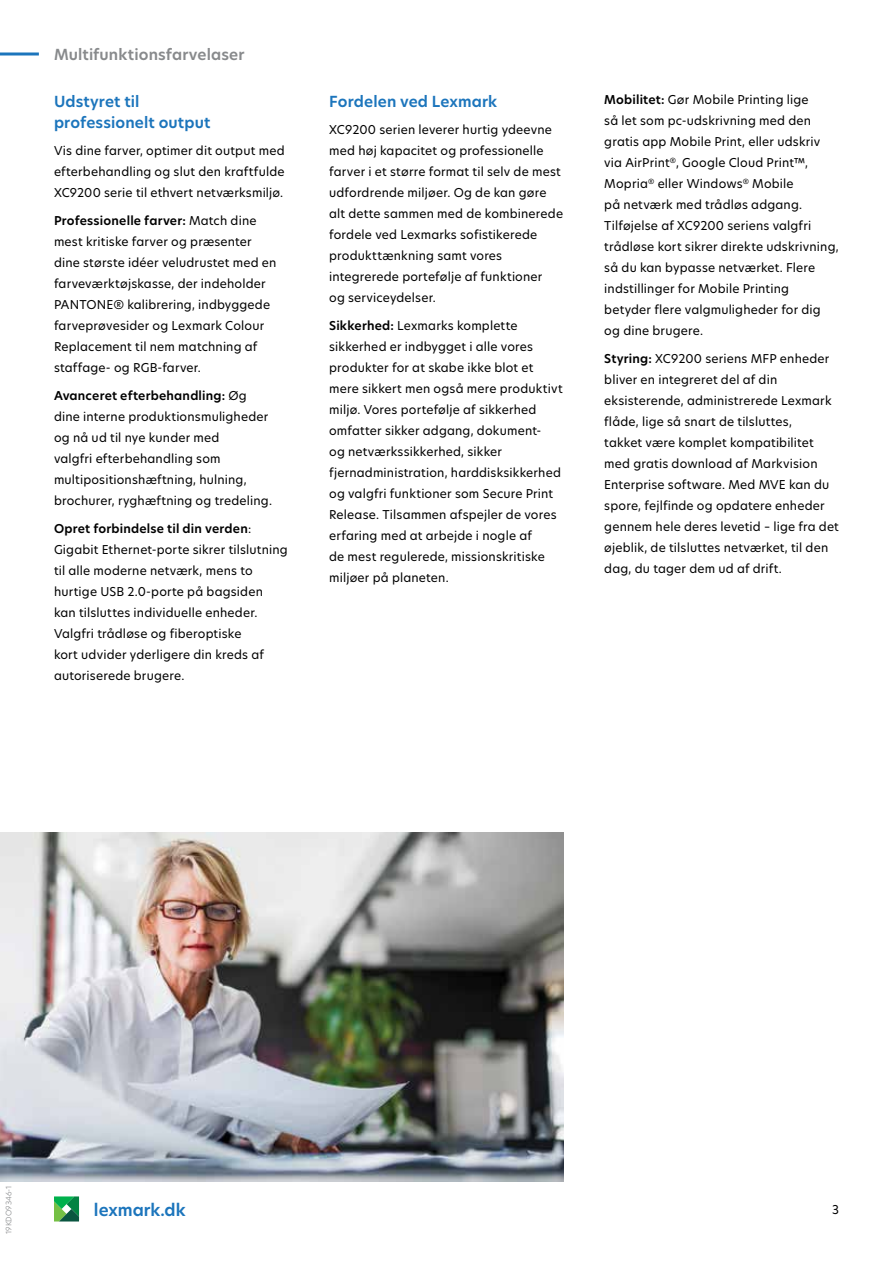
<style>
.page{position:relative;width:893px;height:1263px;background:#fff}
.page>*{position:absolute;margin:0;border:0;box-sizing:border-box;transform-origin:0 0}
.t1{font:600 16.5px "TP Hero";color:#1c75bc}
.t2{font:600 15px/21px "TP Hero";letter-spacing:.005em;color:#1c75bc}
.t3{font:600 15px "TP Hero";letter-spacing:.01em;color:#888a8c}
.t4{font:12px/21px "TP Hero";letter-spacing:.015em;color:#000}
.t5{font:300 7.5px "TP Hero";color:#888a8c}
.s1{font-weight:600}
</style>
<div class="page">
<hr style="left:0;top:52px;width:39px;height:3px;background:#1c75bc">
<svg style="left:54px;top:1196px;width:25px;height:25px"></svg>
<img style="left:0;top:832px;width:564px;height:350px">
<p class="t3" style="left:54px;top:44px;width:192px">Multifunktionsfarvelaser</p>
<p class="t2" style="left:54px;top:91px;width:158px">Udstyret til professionelt output</p>
<p class="t4" style="left:54px;top:140px;width:232px;text-align:justify">Vis dine farver, optimer dit output med efterbehandling og slut den kraftfulde XC9200 serie til ethvert netværksmiljø.</p>
<p class="t4" style="left:54px;top:210px;width:224px"><span class="s1">Professionelle farver:</span> Match dine mest kritiske farver og præsenter dine største idéer veludrustet med en farveværktøjskasse, der indeholder PANTONE® kalibrering, indbyggede farveprøvesider og Lexmark Colour Replacement til nem matchning af staffage- og RGB-farver.</p>
<p class="t4" style="left:54px;top:385px;width:220px"><span class="s1">Avanceret efterbehandling:</span> Øg dine interne produktionsmuligheder og nå ud til nye kunder med<br>valgfri efterbehandling som multipositionshæftning, hulning, brochurer, ryghæftning og tredeling.</p>
<p class="t4" style="left:54px;top:517px;width:235px"><span class="s1">Opret forbindelse til din verden</span>:<br>Gigabit Ethernet-porte sikrer tilslutning til alle moderne netværk, mens to hurtige USB 2.0-porte på bagsiden<br>kan tilsluttes individuelle enheder.<br>Valgfri trådløse og fiberoptiske<br>kort udvider yderligere din kreds af autoriserede brugere.</p>
<p class="t2" style="left:329px;top:91px;width:170px">Fordelen ved Lexmark</p>
<p class="t4" style="left:329px;top:119px;width:235px">XC9200 serien leverer hurtig ydeevne med høj kapacitet og professionelle farver i et større format til selv de mest udfordrende miljøer. Og de kan gøre alt dette sammen med de kombinerede fordele ved Lexmarks sofistikerede produkttænkning samt vores integrerede portefølje af funktioner<br>og serviceydelser.</p>
<p class="t4" style="left:329px;top:315px;width:235px"><span class="s1">Sikkerhed:</span> Lexmarks komplette sikkerhed er indbygget i alle vores produkter for at skabe ikke blot et mere sikkert men også mere produktivt miljø. Vores portefølje af sikkerhed omfatter sikker adgang, dokument-<br>og netværkssikkerhed, sikker fjernadministration, harddisksikkerhed og valgfri funktioner som Secure Print Release. Tilsammen afspejler de vores erfaring med at arbejde i nogle af<br>de mest regulerede, missionskritiske miljøer på planeten.</p>
<p class="t4" style="left:604px;top:89px;width:236px"><span class="s1">Mobilitet:</span> Gør Mobile Printing lige<br>så let som pc-udskrivning med den gratis app Mobile Print, eller udskriv via AirPrint<sup>®</sup>, Google Cloud Print™, Mopria<sup>®</sup> eller Windows<sup>®</sup> Mobile<br>på netværk med trådløs adgang.<br>Tilføjelse af XC9200 seriens valgfri trådløse kort sikrer direkte udskrivning, så du kan bypasse netværket. Flere indstillinger for Mobile Printing betyder flere valgmuligheder for dig og dine brugere.</p>
<p class="t4" style="left:604px;top:348px;width:236px"><span class="s1">Styring:</span> XC9200 seriens MFP enheder bliver en integreret del af din eksisterende, administrerede Lexmark flåde, lige så snart de tilsluttes,<br>takket være komplet kompatibilitet med gratis download af Markvision Enterprise software. Med MVE kan du spore, fejlfinde og opdatere enheder gennem hele deres levetid – lige fra det øjeblik, de tilsluttes netværket, til den dag, du tager dem ud af drift.</p>
<p class="t5" style="left:4px;top:1234px;width:50px;rotate:-90deg">19KDO9346-1</p>
<h1 class="t1" style="left:94px;top:1198px;width:93px">lexmark.dk</h1>
<p class="t4" style="left:832px;top:1199px;width:8px">3</p>
</div>
